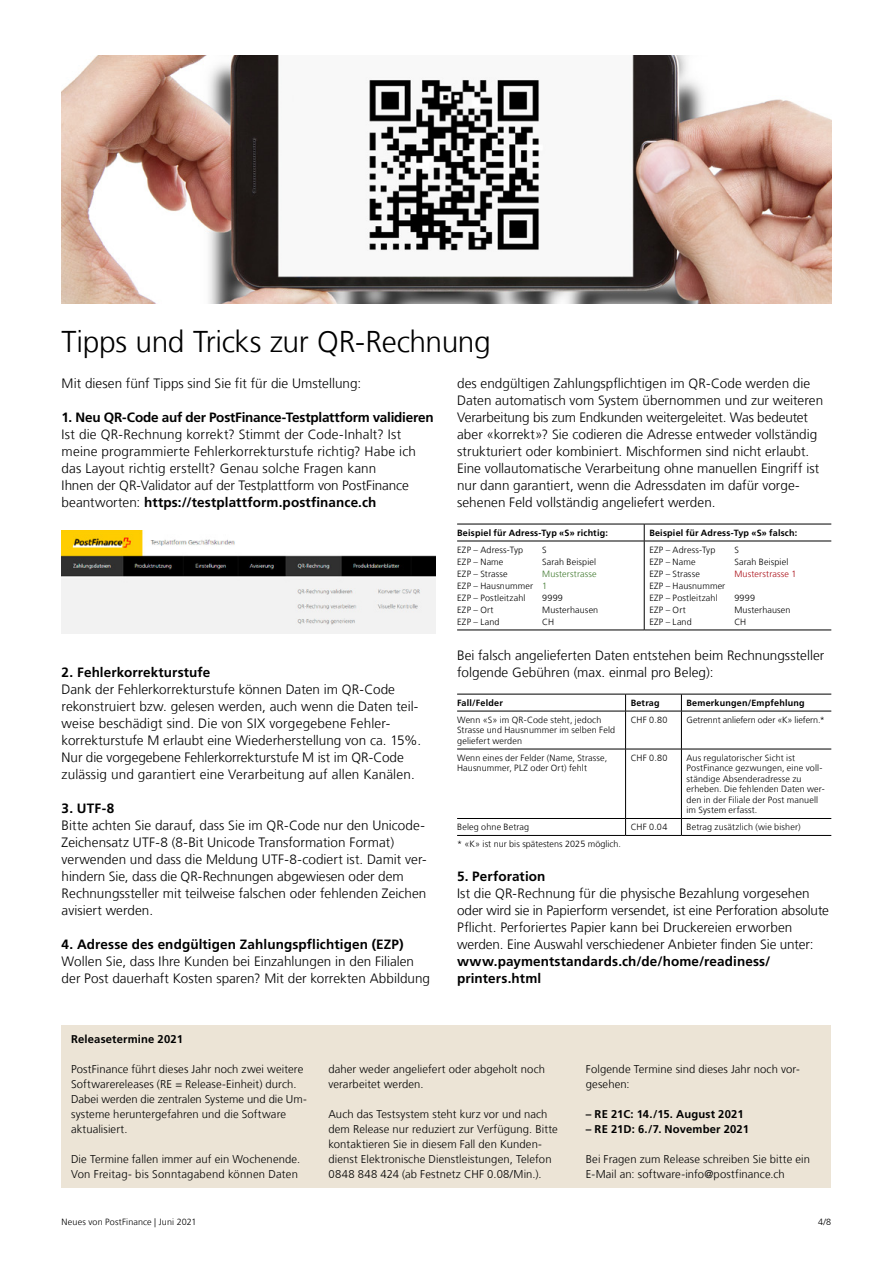
<style>
.page{position:relative;width:893px;height:1263px;background:#fff}
.page>*{position:absolute;margin:0;border:0;box-sizing:border-box;transform-origin:0 0}
.t1{font:300 30px "Frutiger";letter-spacing:-.015em;color:#000}
.t2{font:300 13.5px/17px "Frutiger";letter-spacing:.005em;color:#000}
.t3{font:700 13.5px "Frutiger";letter-spacing:.005em;color:#000}
.t4{font:700 13.5px "Frutiger";letter-spacing:-.015em;color:#000}
.t5{font:300 11.25px/15px "Frutiger";letter-spacing:.01em;color:#000}
.t6{font:700 11.25px "Frutiger";letter-spacing:.015em;color:#000}
.t7{font:300 9px/10.5px "Frutiger";letter-spacing:.015em;color:#000}
.t8{font:700 9px "Frutiger";letter-spacing:.02em;color:#000}
.t9{font:300 9px "Frutiger";letter-spacing:-.005em;color:#000}
.t10{font:300 9px "Frutiger";letter-spacing:.02em;color:#3f782d}
.t11{font:300 9px "Frutiger";letter-spacing:.02em;color:#a90a13}
.s1{font-weight:700}
</style>
<div class="page">
<img style="left:62px;top:530px;width:374px;height:104px">
<svg style="left:644px;top:525px;width:1px;height:16px"></svg>
<hr style="left:457px;top:541px;width:187px;height:1px;background:#000">
<hr style="left:644px;top:541px;width:187px;height:1px;background:#000">
<hr style="left:644px;top:541px;width:1px;height:89px;background:#000">
<hr style="left:457px;top:630px;width:187px;height:1px;background:#000">
<hr style="left:644px;top:630px;width:187px;height:1px;background:#000">
<hr style="left:457px;top:524px;width:187px;height:1px;background:#000">
<hr style="left:644px;top:524px;width:187px;height:1px;background:#000">
<svg style="left:625px;top:695px;width:1px;height:16px"></svg>
<svg style="left:681px;top:695px;width:1px;height:16px"></svg>
<hr style="left:457px;top:711px;width:169px;height:1px;background:#000">
<hr style="left:626px;top:711px;width:55px;height:1px;background:#000">
<hr style="left:625px;top:711px;width:1px;height:38px;background:#000">
<hr style="left:681px;top:711px;width:150px;height:1px;background:#000">
<hr style="left:681px;top:711px;width:1px;height:38px;background:#000">
<hr style="left:457px;top:749px;width:169px;height:1px;background:#000">
<hr style="left:626px;top:749px;width:55px;height:1px;background:#000">
<hr style="left:625px;top:749px;width:1px;height:69px;background:#000">
<hr style="left:681px;top:749px;width:150px;height:1px;background:#000">
<hr style="left:681px;top:749px;width:1px;height:69px;background:#000">
<hr style="left:457px;top:818px;width:169px;height:1px;background:#000">
<hr style="left:626px;top:818px;width:55px;height:1px;background:#000">
<svg style="left:625px;top:819px;width:1px;height:16px"></svg>
<hr style="left:681px;top:818px;width:150px;height:1px;background:#000">
<svg style="left:681px;top:819px;width:1px;height:16px"></svg>
<hr style="left:457px;top:835px;width:169px;height:1px;background:#000">
<hr style="left:626px;top:835px;width:55px;height:1px;background:#000">
<hr style="left:681px;top:835px;width:150px;height:1px;background:#000">
<hr style="left:457px;top:694px;width:169px;height:1px;background:#000">
<hr style="left:626px;top:694px;width:55px;height:1px;background:#000">
<hr style="left:681px;top:694px;width:150px;height:1px;background:#000">
<img style="left:62px;top:55px;width:769px;height:248px">
<div style="left:62px;top:1025px;width:769px;height:162px;background:#ece4d6"></div>
<h2 class="t1" style="left:62px;top:324px;width:431px">Tipps und Tricks zur QR-Rechnung</h2>
<p class="t2" style="left:62px;top:375px;width:301px">Mit diesen fünf Tipps sind Sie fit für die Umstellung:</p>
<h3 class="t4" style="left:62px;top:409px;width:374px">1. Neu QR-Code auf der PostFinance-Testplattform validieren</h3>
<p class="t2" style="left:62px;top:426px;width:356px">Ist die QR-Rechnung korrekt? Stimmt der Code-Inhalt? Ist meine programmierte Fehlerkorrekturstufe richtig? Habe ich das Layout richtig erstellt? Genau solche Fragen kann<br>Ihnen der QR-Validator auf der Testplattform von PostFinance beantworten: <span class="s1">https://testplattform.postfinance.ch</span></p>
<p class="t2" style="left:457px;top:375px;width:368px">des endgültigen Zahlungspflichtigen im QR-Code werden die Daten automatisch vom System übernommen und zur weiteren Verarbeitung bis zum Endkunden weitergeleitet. Was bedeutet aber «korrekt»? Sie codieren die Adresse entweder vollständig strukturiert oder kombiniert. Mischformen sind nicht erlaubt.<br>Eine vollautomatische Verarbeitung ohne manuellen Eingriff ist nur dann garantiert, wenn die Adressdaten im dafür vorge&shy;sehenen Feld vollständig angeliefert werden.</p>
<p class="t8" style="left:457px;top:527px;width:152px">Beispiel für Adress-Typ «S» richtig:</p>
<p class="t8" style="left:649px;top:527px;width:149px">Beispiel für Adress-Typ «S» falsch:</p>
<p class="t7" style="left:457px;top:544px;width:68px">EZP – Adress-Typ</p>
<p class="t7" style="left:542px;top:544px;width:6px">S</p>
<p class="t7" style="left:457px;top:556px;width:48px">EZP – Name</p>
<p class="t7" style="left:542px;top:556px;width:56px">Sarah Beispiel</p>
<p class="t7" style="left:457px;top:568px;width:52px">EZP – Strasse</p>
<p class="t10" style="left:542px;top:568px;width:56px">Musterstrasse</p>
<p class="t7" style="left:457px;top:580px;width:77px">EZP – Hausnummer</p>
<p class="t10" style="left:542px;top:580px;width:7px">1</p>
<p class="t7" style="left:457px;top:592px;width:70px">EZP – Postleitzahl</p>
<p class="t7" style="left:542px;top:592px;width:22px">9999</p>
<p class="t7" style="left:457px;top:604px;width:38px">EZP – Ort</p>
<p class="t7" style="left:542px;top:604px;width:58px">Musterhausen</p>
<p class="t7" style="left:457px;top:616px;width:44px">EZP – Land</p>
<p class="t7" style="left:542px;top:616px;width:13px">CH</p>
<p class="t7" style="left:649px;top:544px;width:68px">EZP – Adress-Typ</p>
<p class="t7" style="left:734px;top:544px;width:6px">S</p>
<p class="t7" style="left:649px;top:556px;width:48px">EZP – Name</p>
<p class="t7" style="left:734px;top:556px;width:56px">Sarah Beispiel</p>
<p class="t7" style="left:649px;top:568px;width:52px">EZP – Strasse</p>
<p class="t11" style="left:734px;top:568px;width:64px">Musterstrasse 1</p>
<p class="t7" style="left:649px;top:580px;width:77px">EZP – Hausnummer</p>
<p class="t7" style="left:649px;top:592px;width:70px">EZP – Postleitzahl</p>
<p class="t7" style="left:734px;top:592px;width:22px">9999</p>
<p class="t7" style="left:649px;top:604px;width:38px">EZP – Ort</p>
<p class="t7" style="left:734px;top:604px;width:58px">Musterhausen</p>
<p class="t7" style="left:649px;top:616px;width:44px">EZP – Land</p>
<p class="t7" style="left:734px;top:616px;width:13px">CH</p>
<h3 class="t2" style="left:457px;top:647px;width:369px">Bei falsch angelieferten Daten entstehen beim Rechnungssteller folgende Gebühren (max. einmal pro Beleg):</h3>
<p class="t8" style="left:457px;top:697px;width:47px">Fall/Felder</p>
<p class="t8" style="left:631px;top:697px;width:30px">Betrag</p>
<p class="t8" style="left:686px;top:697px;width:119px">Bemerkungen/Empfehlung</p>
<p class="t7" style="left:457px;top:715px;width:160px">Wenn «S» im QR-Code steht, jedoch<br>Strasse und Hausnummer im selben Feld geliefert werden</p>
<p class="t7" style="left:631px;top:715px;width:38px">CHF 0.80</p>
<p class="t9" style="left:686px;top:715px;width:140px">Getrennt anliefern oder «K» liefern.*</p>
<p class="t7" style="left:457px;top:753px;width:152px">Wenn eines der Felder (Name, Strasse,<br>Hausnummer, PLZ oder Ort) fehlt</p>
<p class="t7" style="left:631px;top:753px;width:38px">CHF 0.80</p>
<p class="t7" style="left:686px;top:753px;width:140px">Aus regulatorischer Sicht ist<br>PostFinance gezwungen, eine voll&shy;ständige Absenderadresse zu erheben. Die fehlenden Daten wer&shy;den in der Filiale der Post manuell im System erfasst.</p>
<p class="t7" style="left:457px;top:822px;width:74px">Beleg ohne Betrag</p>
<p class="t7" style="left:631px;top:822px;width:38px">CHF 0.04</p>
<p class="t7" style="left:686px;top:822px;width:115px">Betrag zusätzlich (wie bisher)</p>
<p class="t7" style="left:457px;top:839px;width:166px">* «K» ist nur bis spätestens 2025 möglich.</p>
<h3 class="t3" style="left:457px;top:869px;width:90px">5. Perforation</h3>
<p class="t2" style="left:457px;top:885px;width:373px">Ist die QR-Rechnung für die physische Bezahlung vorgesehen oder wird sie in Papierform versendet, ist eine Perforation absolute Pflicht. Perforiertes Papier kann bei Druckereien erworben werden. Eine Auswahl verschiedener Anbieter finden Sie unter: <span class="s1">www.paymentstandards.ch/de/home/readiness/ printers.html</span></p>
<h3 class="t3" style="left:62px;top:665px;width:150px">2. Fehlerkorrekturstufe</h3>
<p class="t2" style="left:62px;top:681px;width:361px">Dank der Fehlerkorrekturstufe können Daten im QR-Code rekonstruiert bzw. gelesen werden, auch wenn die Daten teil&shy;weise beschädigt sind. Die von SIX vorgegebene Fehler&shy;korrekturstufe M erlaubt eine Wiederherstellung von ca. 15%.<br>Nur die vorgegebene Fehlerkorrekturstufe M ist im QR-Code zulässig und garantiert eine Verarbeitung auf allen Kanälen.</p>
<h3 class="t3" style="left:62px;top:801px;width:54px">3. UTF-8</h3>
<p class="t2" style="left:62px;top:817px;width:366px">Bitte achten Sie darauf, dass Sie im QR-Code nur den Unicode-Zeichensatz UTF-8 (8-Bit Unicode Transformation Format) verwenden und dass die Meldung UTF-8-codiert ist. Damit ver&shy;hindern Sie, dass die QR-Rechnungen abgewiesen oder dem Rechnungssteller mit teilweise falschen oder fehlenden Zeichen avisiert werden.</p>
<h3 class="t3" style="left:62px;top:937px;width:343px">4. Adresse des endgültigen Zahlungspflichtigen (EZP)</h3>
<p class="t2" style="left:62px;top:953px;width:370px">Wollen Sie, dass Ihre Kunden bei Einzahlungen in den Filialen der Post dauerhaft Kosten sparen? Mit der korrekten Abbildung</p>
<h3 class="t6" style="left:71px;top:1032px;width:113px">Releasetermine 2021</h3>
<p class="t5" style="left:71px;top:1061px;width:237px">PostFinance führt dieses Jahr noch zwei weitere Softwarereleases (RE = Release-Einheit) durch.<br>Dabei werden die zentralen Systeme und die Um&shy;systeme heruntergefahren und die Software aktualisiert.</p>
<p class="t5" style="left:71px;top:1151px;width:231px">Die Termine fallen immer auf ein Wochenende.<br>Von Freitag- bis Sonntagabend können Daten</p>
<p class="t5" style="left:328px;top:1061px;width:218px">daher weder angeliefert oder abgeholt noch verarbeitet werden.</p>
<p class="t5" style="left:328px;top:1106px;width:231px">Auch das Testsystem steht kurz vor und nach dem Release nur reduziert zur Verfügung. Bitte kontaktieren Sie in diesem Fall den Kunden&shy;dienst Elektronische Dienstleistungen, Telefon 0848 848 424 (ab Festnetz CHF 0.08/Min.).</p>
<p class="t5" style="left:586px;top:1061px;width:215px">Folgende Termine sind dieses Jahr noch vor&shy;gesehen:</p>
<p class="t6" style="left:586px;top:1107px;width:159px">– RE 21C: 14./15. August 2021</p>
<p class="t6" style="left:586px;top:1122px;width:165px">– RE 21D: 6./7. November 2021</p>
<p class="t5" style="left:586px;top:1151px;width:226px">Bei Fragen zum Release schreiben Sie bitte ein<br>E-Mail an: software-info@postfinance.ch</p>
<p class="t7" style="left:62px;top:1216px;width:136px">Neues von PostFinance | Juni 2021</p>
<p class="t7" style="left:818px;top:1216px;width:15px">4/8</p>
</div>
